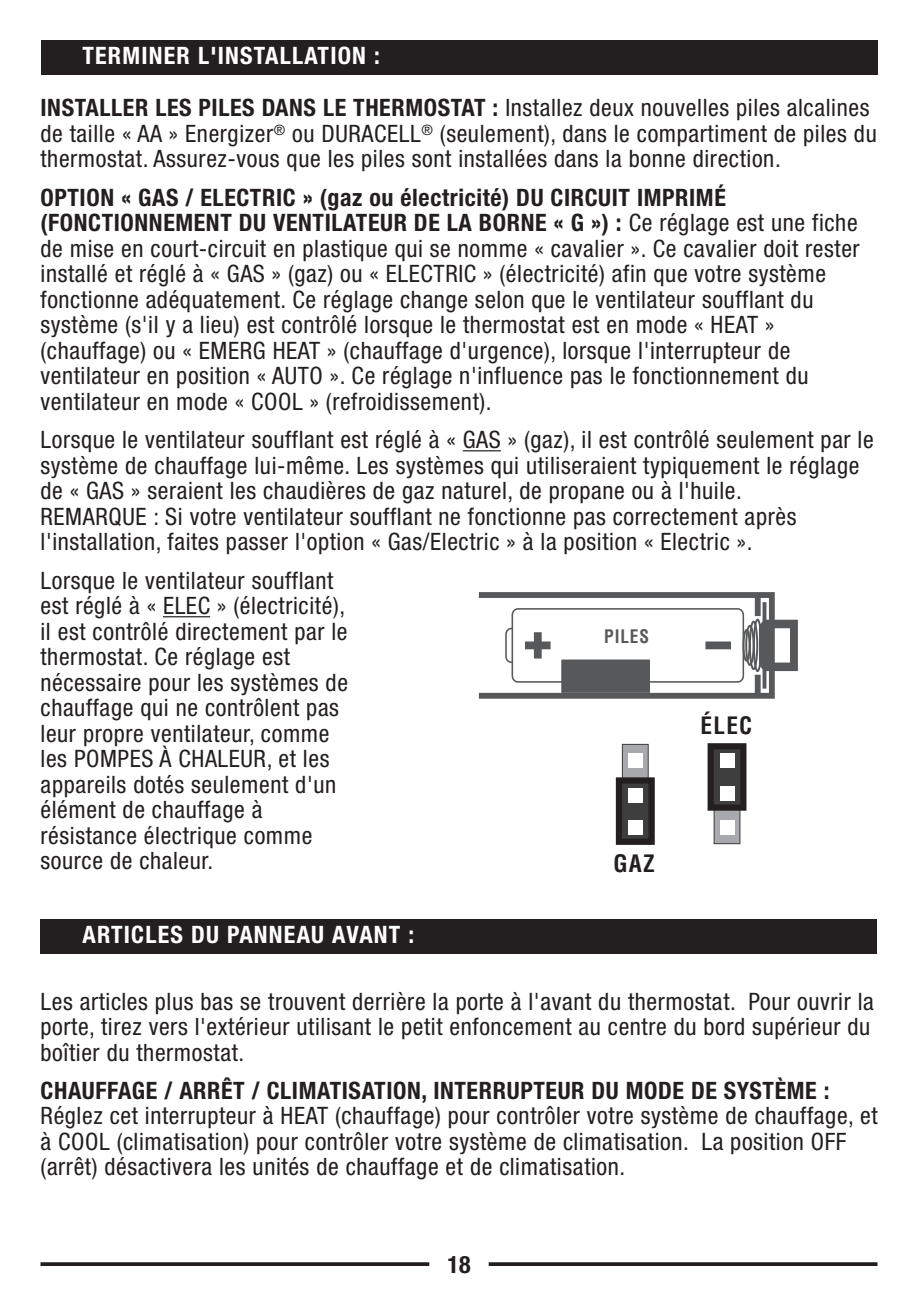
<style>
.page{position:relative;width:918px;height:1296px;background:#fff}
.page>*{position:absolute;margin:0;border:0;box-sizing:border-box;transform-origin:0 0}
.t1{font:condensed 24px/25.5px "Helvetica Neue LT Std";letter-spacing:.025em;color:#231f20}
.t2{font:700 condensed 24px "Helvetica Neue LT Std";letter-spacing:.025em;color:#231f20}
.t3{font:700 condensed 24px "Helvetica Neue LT Std";letter-spacing:.05em;color:#fff}
.t4{font:700 condensed 23.4px "Helvetica";letter-spacing:.05em;color:#231f20}
.t5{font:700 condensed 18.3px "Helvetica";letter-spacing:.05em;color:#57585a;scale:.95 1}
.s1{font-weight:700}
</style>
<div class="page">
<hr style="left:463px;top:450px;width:38px;height:1px;background:#231f20">
<hr style="left:163px;top:616px;width:47px;height:1px;background:#231f20">
<svg style="left:40px;top:1262px;width:389px;height:4px;background:#302d2e"></svg>
<svg style="left:489px;top:1262px;width:389px;height:4px;background:#302d2e"></svg>
<div style="left:41px;top:40px;width:837px;height:35px;background:#231f20"></div>
<div style="left:622px;top:744px;width:26px;height:98px;background:#a8a9ad"></div>
<div style="left:622px;top:744px;width:27px;height:98px;border:1px solid #3e3e3f"></div>
<div style="left:619px;top:780px;width:33px;height:62px;background:#3e3e3f"></div>
<div style="left:616px;top:777px;width:39px;height:68px;border:6px solid #231f20"></div>
<div style="left:628px;top:753px;width:14px;height:14px;background:#fff"></div>
<div style="left:628px;top:788px;width:14px;height:14px;background:#fff"></div>
<div style="left:628px;top:821px;width:14px;height:14px;background:#fff"></div>
<div style="left:714px;top:746px;width:26px;height:98px;background:#a8a9ad"></div>
<div style="left:714px;top:746px;width:26px;height:98px;border:1px solid #3e3e3f"></div>
<div style="left:711px;top:746px;width:32px;height:62px;background:#3e3e3f"></div>
<div style="left:708px;top:743px;width:38px;height:68px;border:6px solid #231f20"></div>
<div style="left:720px;top:821px;width:14px;height:14px;background:#fff"></div>
<div style="left:720px;top:786px;width:14px;height:14px;background:#fff"></div>
<div style="left:720px;top:753px;width:14px;height:14px;background:#fff"></div>
<svg style="left:479px;top:592px;width:319px;height:107px"></svg>
<div style="left:749px;top:621px;width:9px;height:49px;border:2px solid #57585a;border-radius:50%"></div>
<div style="left:753px;top:619px;width:9px;height:53px;border:2px solid #57585a;border-radius:50%"></div>
<div style="left:743px;top:629px;width:8px;height:33px;border:2px solid #57585a;border-radius:50%"></div>
<div style="left:745px;top:625px;width:10px;height:41px;border:2px solid #57585a;border-radius:50%"></div>
<div style="left:562px;top:661px;width:87px;height:31px;background:#57585a"></div>
<div style="left:561px;top:660px;width:89px;height:33px;border:2px solid #57585a"></div>
<div style="left:40px;top:920px;width:838px;height:34px;background:#231f20"></div>
<p class="t3" style="left:83px;top:47px;width:299px">TERMINER L'INSTALLATION :</p>
<p class="t1" style="left:40px;top:97px;width:838px"><span class="s1">INSTALLER LES PILES DANS LE THERMOSTAT :</span> Installez deux nouvelles piles alcalines de taille « AA » Energizer<sup>®</sup> ou DURACELL<sup>®</sup> (seulement), dans le compartiment de piles du thermostat. Assurez-vous que les piles sont installées dans la bonne direction.</p>
<p class="t1" style="left:41px;top:186px;width:821px"><span class="s1">OPTION « GAS / ELECTRIC » (gaz ou électricité) DU CIRCUIT IMPRIMÉ (FONCTIONNEMENT DU VENTILATEUR DE LA BORNE « G ») :</span> Ce réglage est une fiche de mise en court-circuit en plastique qui se nomme « cavalier ». Ce cavalier doit rester installé et réglé à « GAS » (gaz) ou « ELECTRIC » (électricité) afin que votre système fonctionne adéquatement. Ce réglage change selon que le ventilateur soufflant du système (s'il y a lieu) est contrôlé lorsque le thermostat est en mode « HEAT » (chauffage) ou « EMERG HEAT » (chauffage d'urgence), lorsque l'interrupteur de ventilateur en position « AUTO ». Ce réglage n'influence pas le fonctionnement du ventilateur en mode « COOL » (refroidissement).</p>
<p class="t1" style="left:41px;top:429px;width:835px">Lorsque le ventilateur soufflant est réglé à « GAS » (gaz), il est contrôlé seulement par le système de chauffage lui-même. Les systèmes qui utiliseraient typiquement le réglage de « GAS » seraient les chaudières de gaz naturel, de propane ou à l'huile.<br>REMARQUE : Si votre ventilateur soufflant ne fonctionne pas correctement après l'installation, faites passer l'option « Gas/Electric » à la position « Electric ».</p>
<p class="t1" style="left:41px;top:569px;width:309px">Lorsque le ventilateur soufflant est réglé à « ELEC » (électricité), il est contrôlé directement par le thermostat. Ce réglage est nécessaire pour les systèmes de chauffage qui ne contrôlent pas leur propre ventilateur, comme les POMPES À CHALEUR, et les appareils dotés seulement d'un élément de chauffage à résistance électrique comme source de chaleur.</p>
<p class="t5" style="left:604px;top:630px;width:49px">PILES</p>
<p class="t4" style="left:701px;top:716px;width:53px">ÉLEC</p>
<p class="t4" style="left:613px;top:855px;width:43px">GAZ</p>
<p class="t3" style="left:82px;top:926px;width:333px">ARTICLES DU PANNEAU AVANT :</p>
<p class="t1" style="left:41px;top:990px;width:835px">Les articles plus bas se trouvent derrière la porte à l'avant du thermostat. Pour ouvrir la porte, tirez vers l'extérieur utilisant le petit enfoncement au centre du bord supérieur du boîtier du thermostat.</p>
<p class="t2" style="left:41px;top:1082px;width:790px">CHAUFFAGE / ARRÊT / CLIMATISATION, INTERRUPTEUR DU MODE DE SYSTÈME :</p>
<p class="t1" style="left:41px;top:1105px;width:838px">Réglez cet interrupteur à HEAT (chauffage) pour contrôler votre système de chauffage, et à COOL (climatisation) pour contrôler votre système de climatisation. La position OFF (arrêt) désactivera les unités de chauffage et de climatisation.</p>
<p class="t2" style="left:448px;top:1256px;width:25px">18</p>
</div>
